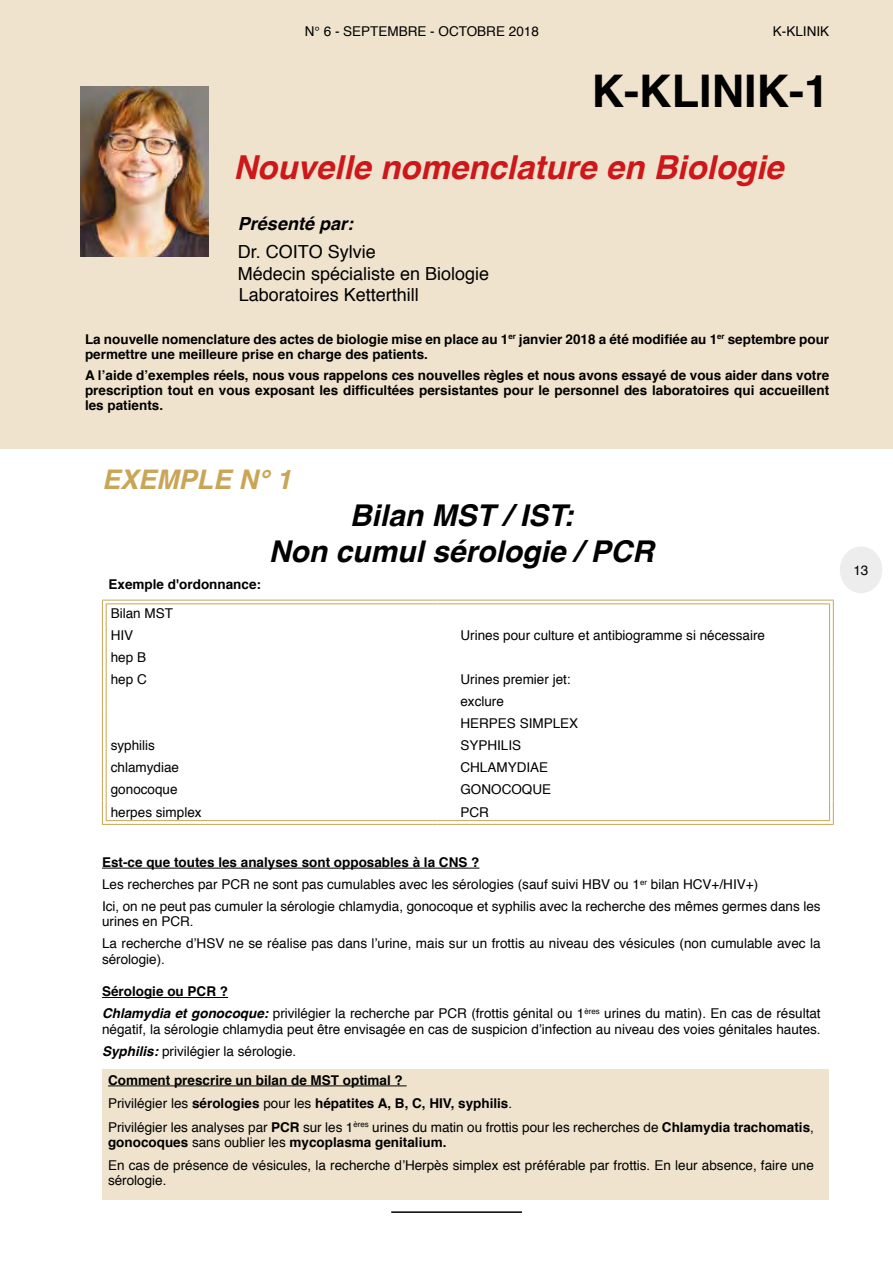
<style>
.page{position:relative;width:893px;height:1263px;background:#fff}
.page>*{position:absolute;margin:0;border:0;box-sizing:border-box;transform-origin:0 0}
.t1{font:700 45px "Helvetica";color:#000}
.t2{font:italic 700 33px "Helvetica";color:#cd171a}
.t3{font:italic 700 30px/36.3px "Helvetica";color:#000;text-align:center}
.t4{font:italic 700 27px "Helvetica";color:#c9a556}
.t5{font:18px/21.6px "Helvetica";color:#000}
.t6{font:italic 700 18px "Helvetica";color:#000}
.t7{font:13.5px/21.9px "Helvetica";color:#000}
.t8{font:700 13.5px/15px "Helvetica";color:#000}
.s1{font-weight:700}
.s2{font-weight:700;font-style:italic}
.s3{font-weight:400}
</style>
<div class="page">
<div style="left:840px;top:546px;width:42px;height:47px;background:#ededed;border-radius:50%"></div>
<div style="left:0;top:0;width:893px;height:449px;background:#efe3cd"></div>
<img style="left:81px;top:87px;width:127px;height:170px">
<hr style="left:102px;top:868px;width:377px;height:1px;background:#000">
<hr style="left:102px;top:997px;width:126px;height:1px;background:#000">
<svg style="left:105px;top:668px;width:1px;height:44px"></svg>
<svg style="left:830px;top:668px;width:3px;height:44px"></svg>
<svg style="left:107px;top:821px;width:330px;height:3px"></svg>
<svg style="left:437px;top:821px;width:392px;height:3px"></svg>
<hr style="left:102px;top:600px;width:335px;height:1px;background:#c9a556">
<hr style="left:106px;top:603px;width:331px;height:1px;background:#c9a556">
<hr style="left:437px;top:600px;width:397px;height:1px;background:#c9a556">
<hr style="left:437px;top:603px;width:393px;height:1px;background:#c9a556">
<svg style="left:102px;top:600px;width:5px;height:68px"></svg>
<svg style="left:829px;top:600px;width:5px;height:68px"></svg>
<hr style="left:102px;top:668px;width:1px;height:44px;background:#c9a556">
<hr style="left:106px;top:668px;width:1px;height:44px;background:#c9a556">
<hr style="left:829px;top:668px;width:1px;height:44px;background:#c9a556">
<hr style="left:833px;top:668px;width:1px;height:44px;background:#c9a556">
<svg style="left:102px;top:712px;width:5px;height:112px"></svg>
<svg style="left:829px;top:712px;width:5px;height:112px"></svg>
<hr style="left:106px;top:820px;width:331px;height:1px;background:#c9a556">
<hr style="left:102px;top:824px;width:335px;height:1px;background:#c9a556">
<hr style="left:437px;top:820px;width:393px;height:1px;background:#c9a556">
<hr style="left:437px;top:824px;width:397px;height:1px;background:#c9a556">
<div style="left:102px;top:1069px;width:726px;height:131px;background:#efe3cd"></div>
<hr style="left:108px;top:1085px;width:299px;height:1px;background:#000">
<hr style="left:391px;top:1211px;width:131px;height:2px;background:#000">
<p class="t7" style="left:305px;top:20px;width:235px">N° 6 - SEPTEMBRE - OCTOBRE 2018</p>
<p class="t7" style="left:773px;top:20px;width:58px">K-KLINIK</p>
<h1 class="t1" style="left:592px;top:54px;width:239px">K-KLINIK-1</h1>
<h2 class="t2" style="left:233px;top:140px;width:552px">Nouvelle nomenclature en Biologie</h2>
<h3 class="t6" style="left:238px;top:209px;width:117px">Présenté par:</h3>
<h3 class="t5" style="left:238px;top:241px;width:253px">Dr. COITO Sylvie<br>Médecin spécialiste en Biologie<br>Laboratoires Ketterthill</h3>
<p class="t8" style="left:85px;top:332px;width:746px">La nouvelle nomenclature des actes de biologie mise en place au 1<sup>er</sup> janvier 2018 a été modifiée au 1<sup>er</sup> septembre pour permettre une meilleure prise en charge des patients.</p>
<p class="t8" style="left:85px;top:368px;width:746px;text-align:justify">A l’aide d’exemples réels, nous vous rappelons ces nouvelles règles et nous avons essayé de vous aider dans votre prescription tout en vous exposant les difficultées persistantes pour le personnel des laboratoires qui accueillent les patients.</p>
<h3 class="t4" style="left:102px;top:458px;width:191px">EXEMPLE N° 1</h3>
<h3 class="t3" style="left:269px;top:497px;width:387px">Bilan MST / IST:<br>Non cumul sérologie / PCR</h3>
<p class="t8" style="left:109px;top:577px;width:154px">Exemple d'ordonnance:</p>
<p class="t7" style="left:111px;top:603px;width:64px">Bilan MST<br>HIV</p>
<p class="t7" style="left:460px;top:625px;width:306px">Urines pour culture et antibiogramme si nécessaire</p>
<p class="t7" style="left:111px;top:647px;width:38px">hep B hep C</p>
<p class="t7" style="left:460px;top:669px;width:119px">Urines premier jet: exclure<br>HERPES SIMPLEX</p>
<p class="t7" style="left:111px;top:735px;width:46px">syphilis</p>
<p class="t7" style="left:460px;top:735px;width:62px">SYPHILIS</p>
<p class="t7" style="left:111px;top:757px;width:70px">chlamydiae</p>
<p class="t7" style="left:460px;top:757px;width:89px">CHLAMYDIAE</p>
<p class="t7" style="left:111px;top:779px;width:68px">gonocoque</p>
<p class="t7" style="left:460px;top:779px;width:92px">GONOCOQUE</p>
<p class="t7" style="left:111px;top:801px;width:92px">herpes simplex</p>
<p class="t7" style="left:460px;top:801px;width:30px">PCR</p>
<p class="t7" style="left:102px;top:852px;width:720px"><span class="s1">Est-ce que toutes les analyses sont opposables à la CNS ?<br></span>Les recherches par PCR ne sont pas cumulables avec les sérologies (sauf suivi HBV ou 1<sup>er</sup> bilan HCV+/HIV+)<br>Ici, on ne peut pas cumuler la sérologie chlamydia, gonocoque et syphilis avec la recherche des mêmes germes dans les</p>
<p class="t7" style="left:102px;top:911px;width:720px">urines en PCR.<br>La recherche d’HSV ne se réalise pas dans l’urine, mais sur un frottis au niveau des vésicules (non cumulable avec la</p>
<p class="t7" style="left:102px;top:949px;width:65px">sérologie).</p>
<p class="t7" style="left:102px;top:981px;width:720px"><span class="s1">Sérologie ou PCR ?<br></span><span class="s2">Chlamydia et gonocoque:</span> privilégier la recherche par PCR (frottis génital ou 1<sup>ères</sup> urines du matin). En cas de résultat</p>
<p class="t7" style="left:102px;top:1019px;width:720px">négatif, la sérologie chlamydia peut être envisagée en cas de suspicion d’infection au niveau des voies génitales hautes.<br><span class="s2">Syphilis:</span> privilégier la sérologie.</p>
<p class="t8" style="left:108px;top:1068px;width:707px;line-height:23.5px">Comment prescrire un bilan de MST optimal ?<br><span class="s3">Privilégier les</span> sérologies <span class="s3">pour les</span> hépatites A, B, C, HIV, syphilis<span class="s3">.<br>Privilégier les analyses par</span> PCR <span class="s3">sur les 1</span><sup>ères</sup> <span class="s3">urines du matin ou frottis pour les recherches de</span> Chlamydia trachomatis<span class="s3">,</span></p>
<p class="t7" style="left:108px;top:1131px;width:707px;line-height:23.5px"><span class="s1">gonocoques</span> sans oublier les <span class="s1">mycoplasma genitalium.<br></span>En cas de présence de vésicules, la recherche d’Herpès simplex est préférable par frottis. En leur absence, faire une</p>
<p class="t7" style="left:108px;top:1170px;width:60px">sérologie.</p>
<p class="t7" style="left:853px;top:560px;width:17px">13</p>
</div>
